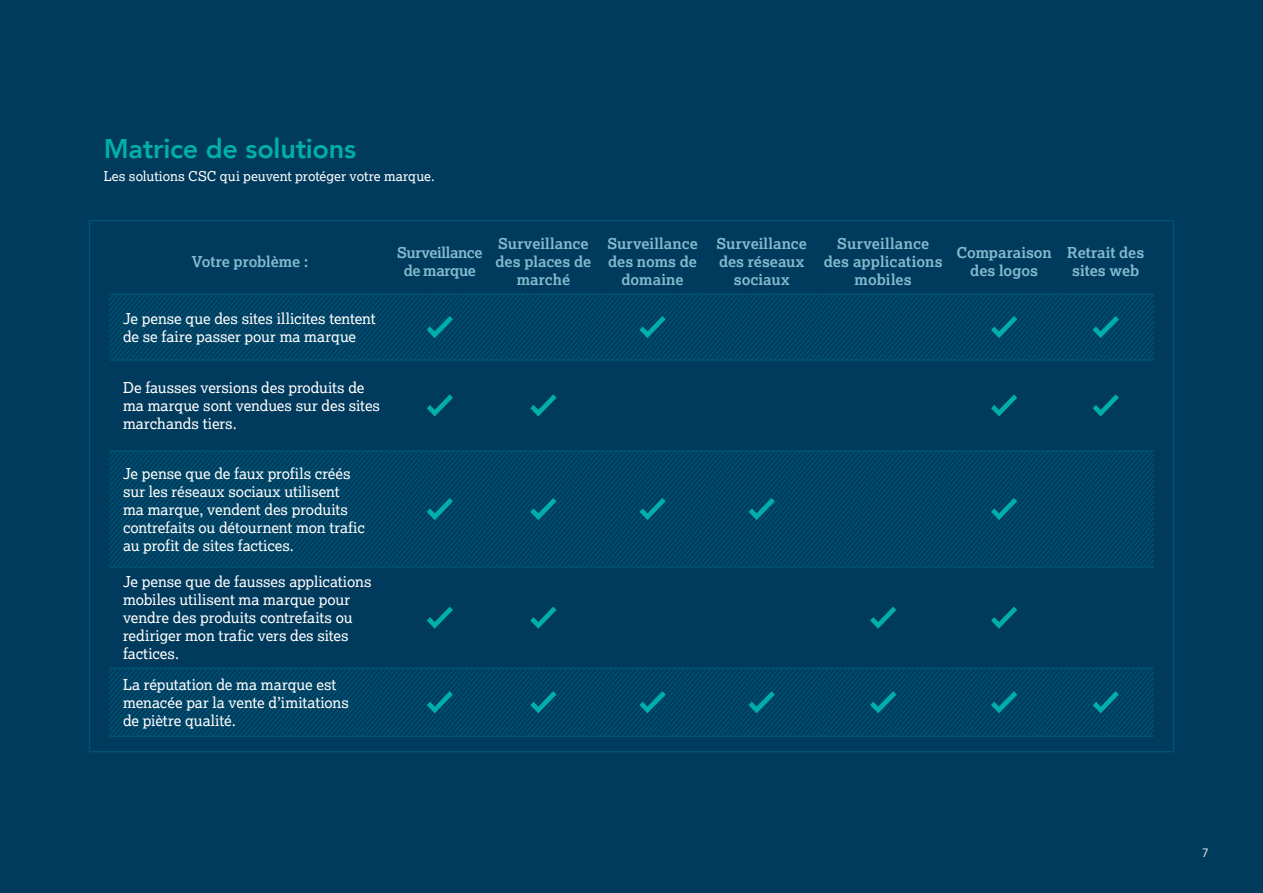
<style>
.page{position:relative;width:1263px;height:893px;background:#003a5d}
.page>*{position:absolute;margin:0;border:0;box-sizing:border-box;transform-origin:0 0}
.t1{font:800 27px "Avenir";letter-spacing:-.01em;color:#00afaa}
.t2{font:15px/18px "Lexia";letter-spacing:-.005em;color:#fff}
.t3{font:700 15px/18px "Lexia";color:#85bace;text-align:center}
.t4{font:700 15px/18px "Lexia";letter-spacing:-.025em;color:#85bace;text-align:center}
.t5{font:13.5px "Lexia";color:#fff}
.t6{font:12px "Avenir";color:#fff}
</style>
<div class="page">
<hr style="left:391px;top:293px;width:98px;height:2px;background:#015171">
<hr style="left:489px;top:293px;width:109px;height:2px;background:#015171">
<hr style="left:598px;top:293px;width:109px;height:2px;background:#015171">
<hr style="left:707px;top:293px;width:109px;height:2px;background:#015171">
<hr style="left:816px;top:293px;width:134px;height:2px;background:#015171">
<hr style="left:950px;top:293px;width:108px;height:2px;background:#015171">
<hr style="left:1058px;top:293px;width:95px;height:2px;background:#015171">
<hr style="left:391px;top:359px;width:98px;height:2px;background:#015171">
<hr style="left:489px;top:359px;width:109px;height:2px;background:#015171">
<hr style="left:598px;top:359px;width:109px;height:2px;background:#015171">
<hr style="left:707px;top:359px;width:109px;height:2px;background:#015171">
<hr style="left:816px;top:359px;width:134px;height:2px;background:#015171">
<hr style="left:950px;top:359px;width:108px;height:2px;background:#015171">
<hr style="left:1058px;top:359px;width:95px;height:2px;background:#015171">
<hr style="left:110px;top:566px;width:281px;height:2px;background:#015171">
<hr style="left:391px;top:566px;width:98px;height:2px;background:#015171">
<hr style="left:489px;top:566px;width:109px;height:2px;background:#015171">
<hr style="left:598px;top:566px;width:109px;height:2px;background:#015171">
<hr style="left:707px;top:566px;width:109px;height:2px;background:#015171">
<hr style="left:816px;top:566px;width:134px;height:2px;background:#015171">
<hr style="left:950px;top:566px;width:108px;height:2px;background:#015171">
<hr style="left:1058px;top:566px;width:95px;height:2px;background:#015171">
<hr style="left:110px;top:667px;width:281px;height:2px;background:#015171">
<hr style="left:391px;top:667px;width:98px;height:2px;background:#015171">
<hr style="left:489px;top:667px;width:109px;height:2px;background:#015171">
<hr style="left:598px;top:667px;width:109px;height:2px;background:#015171">
<hr style="left:707px;top:667px;width:109px;height:2px;background:#015171">
<hr style="left:816px;top:667px;width:134px;height:2px;background:#015171">
<hr style="left:950px;top:667px;width:108px;height:2px;background:#015171">
<hr style="left:1058px;top:667px;width:95px;height:2px;background:#015171">
<hr style="left:110px;top:293px;width:281px;height:2px;background:#015171">
<hr style="left:110px;top:359px;width:281px;height:2px;background:#015171">
<svg style="left:110px;top:294px;width:1044px;height:66px"></svg>
<svg style="left:427px;top:394px;width:26px;height:22px"></svg>
<svg style="left:530px;top:394px;width:26px;height:22px"></svg>
<svg style="left:991px;top:394px;width:26px;height:22px"></svg>
<svg style="left:1093px;top:394px;width:26px;height:22px"></svg>
<svg style="left:110px;top:450px;width:1044px;height:117px"></svg>
<svg style="left:427px;top:607px;width:26px;height:22px"></svg>
<svg style="left:530px;top:607px;width:26px;height:22px"></svg>
<svg style="left:870px;top:607px;width:26px;height:22px"></svg>
<svg style="left:991px;top:607px;width:26px;height:22px"></svg>
<svg style="left:110px;top:668px;width:1044px;height:69px"></svg>
<h1 class="t1" style="left:104px;top:128px;width:254px">Matrice de solutions</h1>
<p class="t5" style="left:104px;top:168px;width:332px">Les solutions CSC qui peuvent protéger votre marque.</p>
<p class="t3" style="left:192px;top:252px;width:118px">Votre problème :</p>
<p class="t4" style="left:397px;top:243px;width:87px">Surveillance de marque</p>
<p class="t3" style="left:496px;top:234px;width:97px">Surveillance des places de marché</p>
<p class="t3" style="left:607px;top:234px;width:92px">Surveillance des noms de domaine</p>
<p class="t3" style="left:716px;top:234px;width:92px">Surveillance des réseaux sociaux</p>
<p class="t3" style="left:824px;top:234px;width:120px">Surveillance des applications mobiles</p>
<p class="t3" style="left:956px;top:243px;width:97px">Comparaison des logos</p>
<p class="t3" style="left:1067px;top:243px;width:79px">Retrait des sites web</p>
<p class="t2" style="left:123px;top:309px;width:254px">Je pense que des sites illicites tentent de se faire passer pour ma marque</p>
<p class="t2" style="left:123px;top:378px;width:259px">De fausses versions des produits de ma marque sont vendues sur des sites marchands tiers.</p>
<p class="t2" style="left:123px;top:464px;width:243px">Je pense que de faux profils créés sur les réseaux sociaux utilisent<br>ma marque, vendent des produits contrefaits ou détournent mon trafic au profit de sites factices.</p>
<p class="t2" style="left:123px;top:572px;width:250px">Je pense que de fausses applications mobiles utilisent ma marque pour vendre des produits contrefaits ou rediriger mon trafic vers des sites factices.</p>
<p class="t2" style="left:123px;top:675px;width:227px">La réputation de ma marque est menacée par la vente d’imitations de piètre qualité.</p>
<p class="t6" style="left:1202px;top:845px;width:8px">7</p>
</div>
